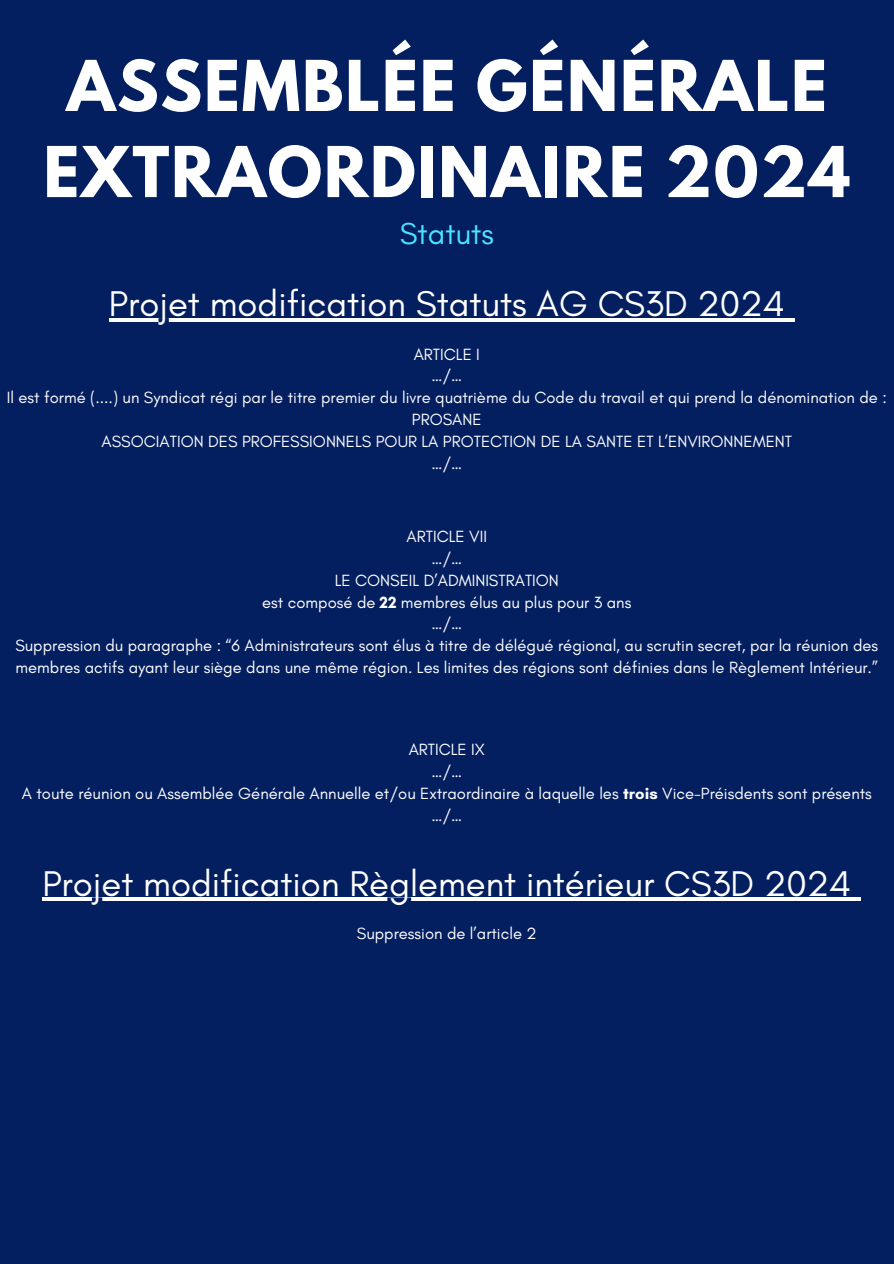
<style>
.page{position:relative;width:894px;height:1264px;background:#fff}
.page>*{position:absolute;margin:0;border:0;box-sizing:border-box;transform-origin:0 0}
.t1{font:700 61.95px/86.1px "League Spartan";letter-spacing:.03em;color:#fff;text-align:center}
.t2{font:36.45px "Glacial Indifference";color:#fff}
.t3{font:30.9px "Glacial Indifference";color:#4be4ff}
.t4{font:16.5px/21.9px "Glacial Indifference";color:#fff}
.s1{font-weight:700}
</style>
<div class="page">
<div style="left:0;top:0;width:893px;height:1263px;background:#041f60"></div>
<hr style="left:109px;top:318px;width:675px;height:4px;background:#fff">
<hr style="left:784px;top:318px;width:10px;height:4px;background:#fff">
<hr style="left:42px;top:897px;width:809px;height:4px;background:#fff">
<svg style="left:851px;top:897px;width:9px;height:4px"></svg>
<h1 class="t1" style="left:43px;top:51px;width:808px">ASSEMBLÉE GÉNÉRALE<br>EXTRAORDINAIRE 2024</h1>
<h3 class="t3" style="left:400px;top:214px;width:95px">Statuts</h3>
<h2 class="t2" style="left:109px;top:282px;width:677px">Projet modification Statuts AG CS3D 2024</h2>
<p class="t4" style="left:413px;top:343px;width:68px">ARTICLE I</p>
<p class="t4" style="left:431px;top:364px;width:32px">…/…</p>
<p class="t4" style="left:7px;top:386px;width:881px">Il est formé (....) un Syndicat régi par le titre premier du livre quatrième du Code du travail et qui prend la dénomination de :</p>
<p class="t4" style="left:412px;top:408px;width:71px">PROSANE</p>
<p class="t4" style="left:101px;top:430px;width:692px">ASSOCIATION DES PROFESSIONNELS POUR LA PROTECTION DE LA SANTE ET L’ENVIRONNEMENT</p>
<p class="t4" style="left:431px;top:452px;width:32px">…/…</p>
<p class="t4" style="left:406px;top:525px;width:82px">ARTICLE VII</p>
<p class="t4" style="left:431px;top:547px;width:32px">…/…</p>
<p class="t4" style="left:334px;top:569px;width:226px">LE CONSEIL D’ADMINISTRATION</p>
<p class="t4" style="left:262px;top:591px;width:370px">est composé de <span class="s1">22</span> membres élus au plus pour 3 ans</p>
<p class="t4" style="left:431px;top:612px;width:32px">…/…</p>
<p class="t4" style="left:15px;top:634px;width:864px">Suppression du paragraphe : “6 Administrateurs sont élus à titre de délégué régional, au scrutin secret, par la réunion des membres actifs ayant leur siège dans une même région. Les limites des régions sont définies dans le Règlement Intérieur.”</p>
<p class="t4" style="left:408px;top:738px;width:78px">ARTICLE IX</p>
<p class="t4" style="left:431px;top:760px;width:32px">…/…</p>
<p class="t4" style="left:22px;top:782px;width:851px">A toute réunion ou Assemblée Générale Annuelle et/ou Extraordinaire à laquelle les <span class="s1">trois</span> Vice-Préisdents sont présents</p>
<p class="t4" style="left:431px;top:804px;width:32px">…/…</p>
<h2 class="t2" style="left:42px;top:861px;width:810px">Projet modification Règlement intérieur CS3D 2024</h2>
<p class="t4" style="left:357px;top:922px;width:181px">Suppression de l’article 2</p>
</div>
